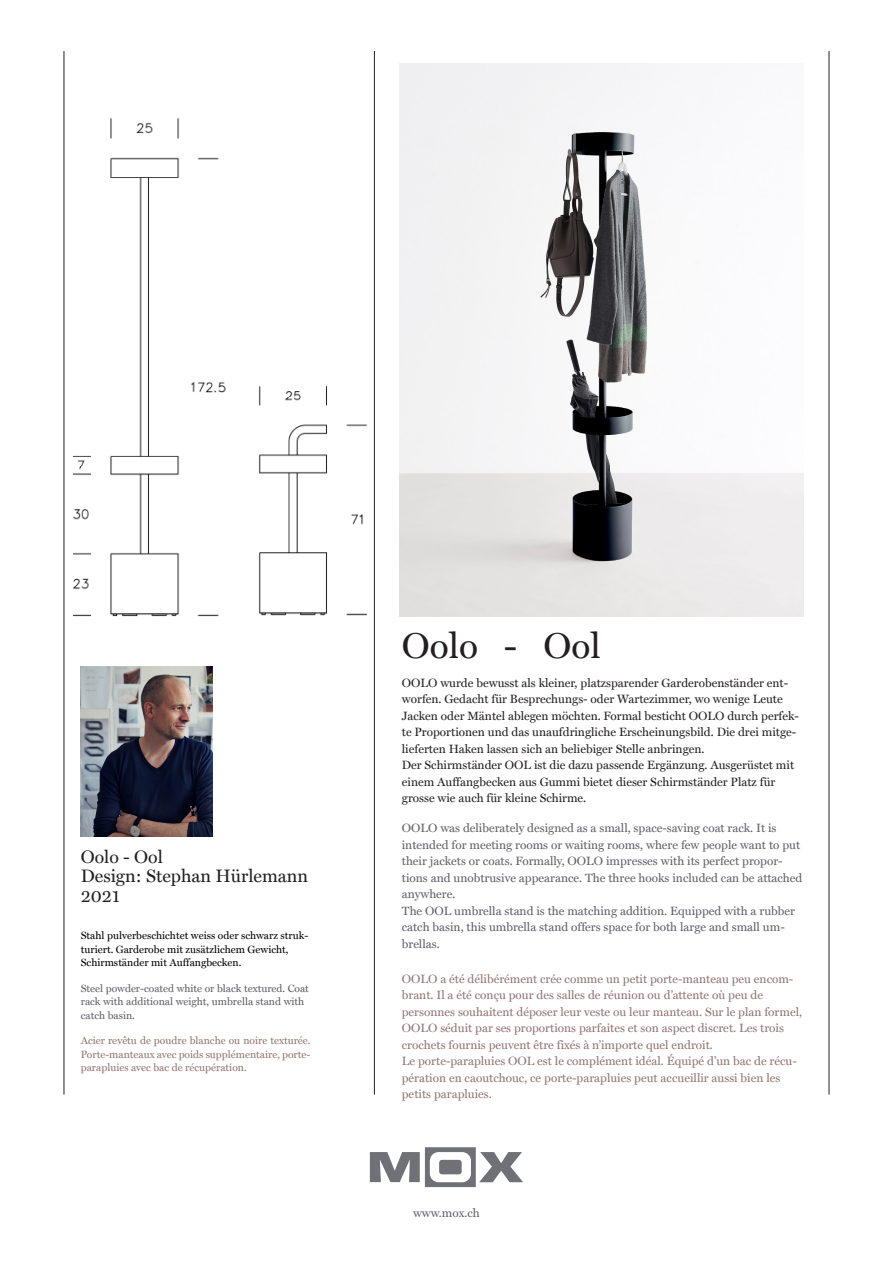
<style>
.page{position:relative;width:893px;height:1263px;background:#fff}
.page>*{position:absolute;margin:0;border:0;box-sizing:border-box;transform-origin:0 0}
.t1{font:36px "Miller Text Roman";color:#231f20}
.Untertitel_12_Pt{font:18px/19.5px "Miller Text Roman";color:#231f20}
.t2{font:12px/16.5px "Miller Text Roman";color:#231f20}
.Produktlauftext{font:12px/16.5px "Miller Text Roman";color:#907471}
.t3{font:12px/16.5px "Miller Text Roman";color:#5f5f66}
.t4{font:12px "Miller Text";color:#616268}
.t5{font:10.5px/13.5px "Miller Text Roman";color:#907471;text-align:justify}
.t6{font:10.5px/13.5px "Miller Text Roman";color:#000001}
.t7{font:10.5px/13.5px "Miller Text Roman";color:#5f5f66}
</style>
<div class="page">
<svg style="left:370px;top:1147px;width:153px;height:40px"></svg>
<hr style="left:374px;top:51px;width:1px;height:1043px;background:#231f20">
<hr style="left:64px;top:51px;width:1px;height:1043px;background:#231f20">
<hr style="left:829px;top:51px;width:1px;height:1043px;background:#231f20">
<img style="left:81px;top:666px;width:132px;height:170px">
<img style="left:400px;top:64px;width:404px;height:553px">
<img style="left:74px;top:118px;width:294px;height:499px">
<p class="Untertitel_12_Pt" style="left:81px;top:846px;width:229px">Oolo - Ool<br>Design: Stephan Hürlemann</p>
<p class="Untertitel_12_Pt" style="left:81px;top:885px;width:40px">2021</p>
<p class="t6" style="left:81px;top:929px;width:229px">Stahl pulverbeschichtet weiss oder schwarz struk&shy;turiert. Garderobe mit zusätzlichem Gewicht,<br>Schirmständer mit Auffangbecken.</p>
<p class="t7" style="left:81px;top:981px;width:230px">Steel powder-coated white or black textured. Coat rack with additional weight, umbrella stand with catch basin.</p>
<p class="t5" style="left:81px;top:1034px;width:231px">Acier revêtu de poudre blanche ou noire texturée.<br>Porte-manteaux avec poids supplémentaire, porte&shy;parapluies avec bac de récupération.</p>
<p class="t1" style="left:402px;top:625px;width:200px">Oolo - Ool</p>
<p class="t2" style="left:402px;top:674px;width:399px">OOLO wurde bewusst als kleiner, platzsparender Garderobenständer ent&shy;worfen. Gedacht für Besprechungs- oder Wartezimmer, wo wenige Leute Jacken oder Mäntel ablegen möchten. Formal besticht OOLO durch perfek&shy;te Proportionen und das unaufdringliche Erscheinungsbild. Die drei mitge&shy;lieferten Haken lassen sich an beliebiger Stelle anbringen.<br>Der Schirmständer OOL ist die dazu passende Ergänzung. Ausgerüstet mit einem Auffangbecken aus Gummi bietet dieser Schirmständer Platz für grosse wie auch für kleine Schirme.</p>
<p class="t3" style="left:402px;top:820px;width:402px">OOLO was deliberately designed as a small, space-saving coat rack. It is intended for meeting rooms or waiting rooms, where few people want to put their jackets or coats. Formally, OOLO impresses with its perfect propor&shy;tions and unobtrusive appearance. The three hooks included can be attached anywhere.<br>The OOL umbrella stand is the matching addition. Equipped with a rubber catch basin, this umbrella stand offers space for both large and small um&shy;brellas.</p>
<p class="Produktlauftext" style="left:402px;top:970px;width:402px">OOLO a été délibérément crée comme un petit porte-manteau peu encom&shy;brant. Il a été conçu pour des salles de réunion ou d’attente où peu de personnes souhaitent déposer leur veste ou leur manteau. Sur le plan formel, OOLO séduit par ses proportions parfaites et son aspect discret. Les trois crochets fournis peuvent être fixés à n’importe quel endroit.</p>
<p class="Produktlauftext" style="left:402px;top:1053px;width:397px">Le porte-parapluies OOL est le complément idéal. Équipé d’un bac de récu&shy;pération en caoutchouc, ce porte-parapluies peut accueillir aussi bien les</p>
<p class="Produktlauftext" style="left:402px;top:1086px;width:91px">petits parapluies.</p>
<p class="t4" style="left:413px;top:1206px;width:68px">www.mox.ch</p>
</div>
